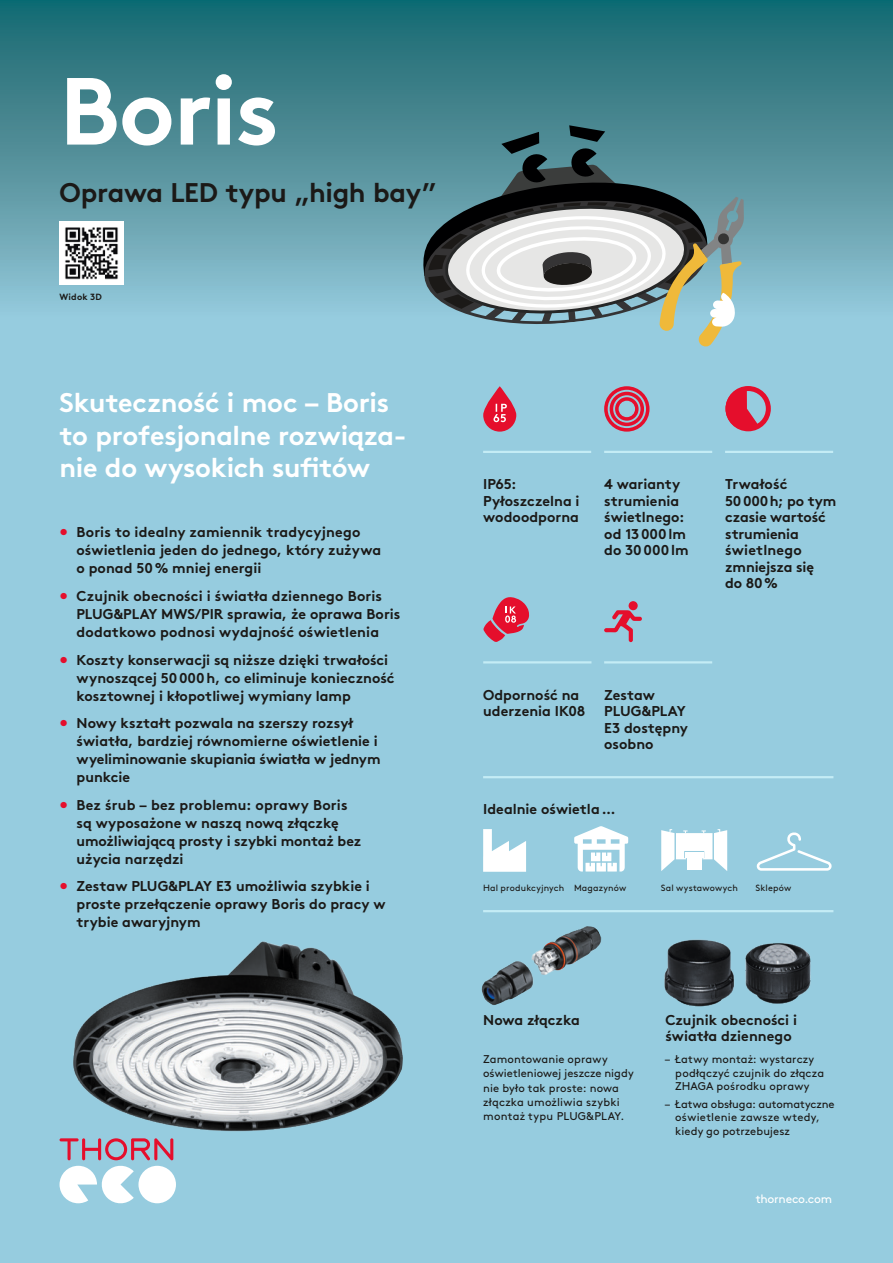
<style>
.page{position:relative;width:893px;height:1263px;background:#96ccdf}
.page>*{position:absolute;margin:0;border:0;box-sizing:border-box;transform-origin:0 0}
.Headline_34pt{font:700 95.1px "Brown";letter-spacing:-.015em;color:#fff}
.Subheadline_white_18{font:700 27px/32.4px "Brown";letter-spacing:-.01em;color:#fff}
.Subheadline_black_18{font:700 27px "Brown";letter-spacing:-.01em;color:#1b1917}
.Highlight_Icons_9_5{font:700 14.25px/16.5px "Brown";color:#1b1917}
.Headline_Running_Tex{font:700 14.25px/16.5px "Brown";color:#1b1917}
.t1{font:12px "Brown";letter-spacing:-.02em;color:#fff}
.Running_Text_7_5pt{font:11.25px/13.5px "Brown";letter-spacing:.01em;color:#1b1917}
.Application_Icons_6p{font:9px "Brown";letter-spacing:.02em;color:#1b1917}
.Caption_6pt{font:700 9px "Brown";letter-spacing:.02em;color:#1b1917}
.s1{color:#e50e2c}
</style>
<div class="page">
<div style="left:0;top:0;width:893px;height:317px;background:linear-gradient(to bottom,#16646b,#94c4d4)"></div>
<svg style="left:421px;top:125px;width:323px;height:222px"></svg>
<svg style="left:726px;top:387px;width:33px;height:43px"></svg>
<div style="left:725px;top:386px;width:46px;height:45px;border:5px solid #e50e2c;border-radius:50%"></div>
<svg style="left:483px;top:386px;width:33px;height:46px"></svg>
<svg style="left:493px;top:404px;width:14px;height:18px"></svg>
<svg style="left:483px;top:597px;width:46px;height:45px"></svg>
<svg style="left:756px;top:832px;width:76px;height:39px"></svg>
<svg style="left:574px;top:826px;width:54px;height:45px"></svg>
<svg style="left:661px;top:829px;width:66px;height:42px"></svg>
<hr style="left:483px;top:776px;width:350px;height:2px;background:#c4ecf5">
<hr style="left:483px;top:910px;width:350px;height:2px;background:#c4ecf5">
<hr style="left:483px;top:661px;width:108px;height:2px;background:#c4ecf5">
<hr style="left:725px;top:451px;width:108px;height:2px;background:#c4ecf5">
<hr style="left:483px;top:451px;width:108px;height:2px;background:#c4ecf5">
<hr style="left:604px;top:451px;width:108px;height:2px;background:#c4ecf5">
<hr style="left:604px;top:661px;width:108px;height:2px;background:#c4ecf5">
<svg style="left:604px;top:386px;width:45px;height:46px"></svg>
<svg style="left:604px;top:610px;width:38px;height:32px"></svg>
<div style="left:629px;top:601px;width:9px;height:9px;background:#e50e2c;border-radius:50%"></div>
<svg style="left:483px;top:829px;width:43px;height:43px"></svg>
<img style="left:481px;top:926px;width:120px;height:79px">
<img style="left:73px;top:941px;width:330px;height:204px">
<img style="left:60px;top:221px;width:63px;height:64px">
<img style="left:664px;top:939px;width:70px;height:68px">
<img style="left:745px;top:943px;width:66px;height:61px">
<div style="left:138px;top:1166px;width:38px;height:37px;background:#fff;border-radius:50%"></div>
<svg style="left:60px;top:1138px;width:113px;height:65px"></svg>
<p class="Headline_34pt" style="left:60px;top:34px;width:221px">Boris</p>
<p class="Subheadline_black_18" style="left:60px;top:171px;width:379px">Oprawa LED typu „high bay”</p>
<p class="Caption_6pt" style="left:60px;top:289px;width:44px">Widok 3D</p>
<p class="Subheadline_white_18" style="left:60px;top:384px;width:348px">Skuteczność i moc – Boris to profesjonalne rozwiąza&shy;nie do wysokich sufitów</p>
<p class="Highlight_Icons_9_5" style="left:77px;top:522px;width:306px;line-height:18px;text-indent:-17px"><span class="s1">•</span> Boris to idealny zamiennik tradycyjnego oświetlenia jeden do jednego, który zużywa o ponad 50% mniej energii</p>
<p class="Highlight_Icons_9_5" style="left:77px;top:585px;width:325px;line-height:18px;text-indent:-17px"><span class="s1">•</span> Czujnik obecności i światła dziennego Boris<br>PLUG&amp;PLAY MWS/PIR sprawia, że oprawa Boris dodatkowo podnosi wydajność oświetlenia</p>
<p class="Highlight_Icons_9_5" style="left:77px;top:649px;width:320px;line-height:18px;text-indent:-17px"><span class="s1">•</span> Koszty konserwacji są niższe dzięki trwałości wynoszącej 50000h, co eliminuje konieczność kosztownej i kłopotliwej wymiany lamp</p>
<p class="Highlight_Icons_9_5" style="left:77px;top:713px;width:305px;line-height:18px;text-indent:-17px"><span class="s1">•</span> Nowy kształt pozwala na szerszy rozsył światła, bardziej równomierne oświetlenie i wyeliminowanie skupiania światła w jednym punkcie</p>
<p class="Highlight_Icons_9_5" style="left:77px;top:794px;width:286px;line-height:18px;text-indent:-17px"><span class="s1">•</span> Bez śrub – bez problemu: oprawy Boris są wyposażone w naszą nową złączkę umożliwiającą prosty i szybki montaż bez użycia narzędzi</p>
<p class="Highlight_Icons_9_5" style="left:77px;top:876px;width:311px;line-height:18px;text-indent:-17px"><span class="s1">•</span> Zestaw PLUG&amp;PLAY E3 umożliwia szybkie i proste przełączenie oprawy Boris do pracy w trybie awaryjnym</p>
<p class="Highlight_Icons_9_5" style="left:483px;top:474px;width:98px">IP65:<br>Pyłoszczelna i wodoodporna</p>
<p class="Highlight_Icons_9_5" style="left:604px;top:474px;width:86px">4 warianty strumienia świetlnego: od 13000lm do 30000lm</p>
<p class="Highlight_Icons_9_5" style="left:725px;top:474px;width:113px">Trwałość<br>50000h; po tym czasie wartość strumienia świetlnego zmniejsza się<br>do 80%</p>
<p class="Highlight_Icons_9_5" style="left:483px;top:685px;width:104px">Odporność na uderzenia IK08</p>
<p class="Highlight_Icons_9_5" style="left:604px;top:685px;width:85px">Zestaw<br>PLUG&amp;PLAY<br>E3 dostępny osobno</p>
<p class="Headline_Running_Tex" style="left:483px;top:800px;width:134px">Idealnie oświetla…</p>
<p class="Application_Icons_6p" style="left:483px;top:881px;width:83px">Hal produkcyjnych</p>
<p class="Application_Icons_6p" style="left:574px;top:881px;width:54px">Magazynów</p>
<p class="Application_Icons_6p" style="left:661px;top:881px;width:79px">Sal wystawowych</p>
<p class="Application_Icons_6p" style="left:755px;top:881px;width:37px">Sklepów</p>
<p class="Headline_Running_Tex" style="left:483px;top:1010px;width:98px">Nowa złączka</p>
<p class="Running_Text_7_5pt" style="left:483px;top:1051px;width:152px;line-height:14.2px">Zamontowanie oprawy oświetleniowej jeszcze nigdy nie było tak proste: nowa złączka umożliwia szybki montaż typu PLUG&amp;PLAY.</p>
<p class="Headline_Running_Tex" style="left:665px;top:1010px;width:133px">Czujnik obecności i światła dziennego</p>
<p class="Running_Text_7_5pt" style="left:675px;top:1051px;width:150px;text-indent:-11px">– Łatwy montaż: wystarczy podłączyć czujnik do złącza<br>ZHAGA pośrodku oprawy</p>
<p class="Running_Text_7_5pt" style="left:675px;top:1096px;width:161px;text-indent:-11px">– Łatwa obsługa: automatyczne oświetlenie zawsze wtedy, kiedy go potrzebujesz</p>
<p class="t1" style="left:756px;top:1190px;width:78px">thorneco.com</p>
</div>
